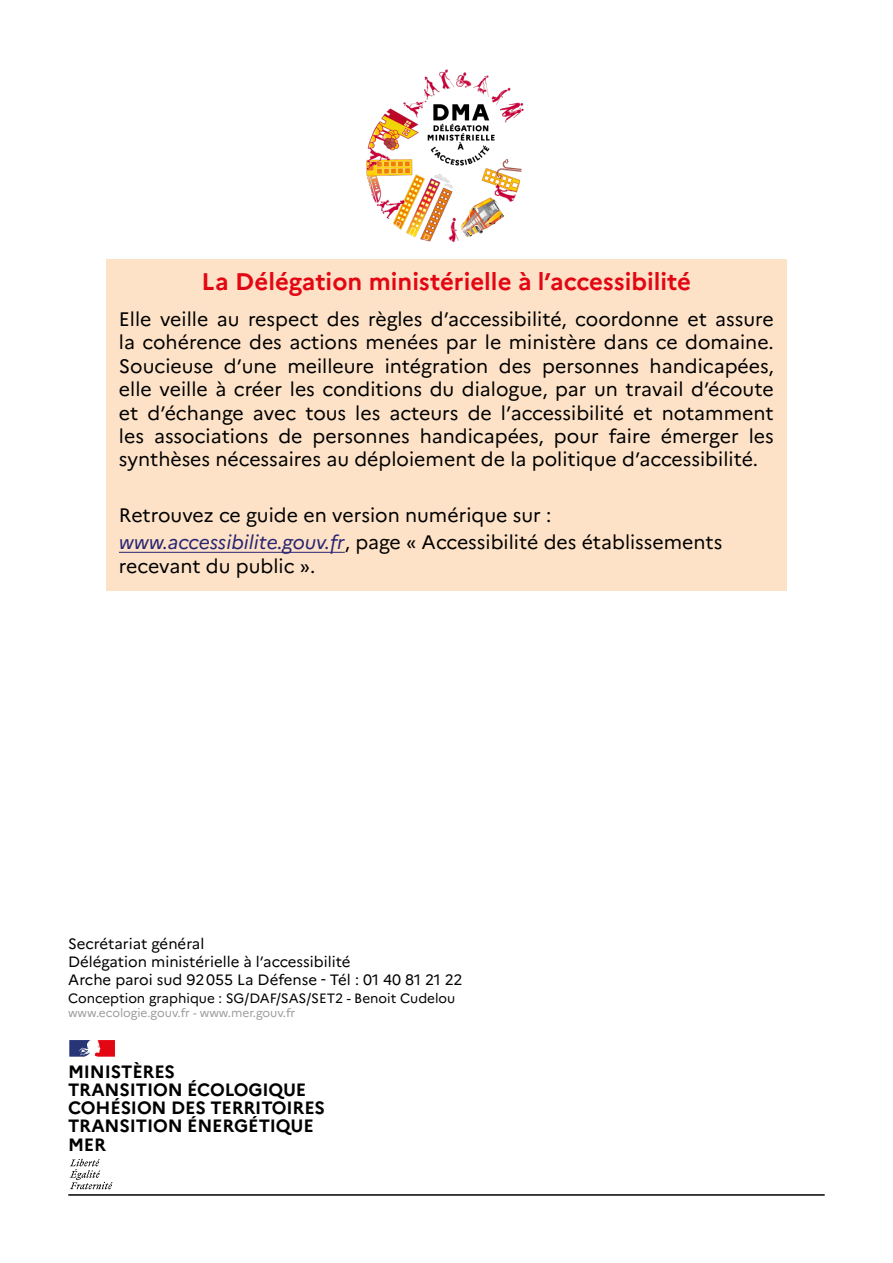
<style>
.page{position:relative;width:893px;height:1263px;background:#fff}
.page>*{position:absolute;margin:0;border:0;box-sizing:border-box;transform-origin:0 0}
.t1{font:700 24px "Marianne";color:#e30613}
.t2{font:19.5px/23.4px "Marianne";color:#000;text-align:justify}
.t3{font:700 17.85px/18.1px "Marianne";letter-spacing:-.01em;color:#000}
.t4{font:15px/18px "Marianne";color:#000}
.t5{font:13.5px "Marianne";color:#000}
.t6{font:12px "Marianne";color:#9d9d9c}
.s1{font-style:italic;color:#292574}
</style>
<div class="page">
<hr style="left:69px;top:1194px;width:755px;height:2px;background:#000">
<svg style="left:70px;top:1159px;width:43px;height:30px"></svg>
<svg style="left:69px;top:1040px;width:46px;height:17px"></svg>
<div style="left:106px;top:259px;width:681px;height:332px;background:#fde2c7"></div>
<hr style="left:119px;top:552px;width:226px;height:1px;background:#292574">
<img style="left:366px;top:69px;width:158px;height:173px">
<p class="t1" style="left:202px;top:267px;width:491px">La Délégation ministérielle à l’accessibilité</p>
<p class="t2" style="left:119px;top:307px;width:656px">Elle veille au respect des règles d’accessibilité, coordonne et assure la cohérence des actions menées par le ministère dans ce domaine.<br>Soucieuse d’une meilleure intégration des personnes handicapées, elle veille à créer les conditions du dialogue, par un travail d’écoute et d’échange avec tous les acteurs de l’accessibilité et notamment les associations de personnes handicapées, pour faire émerger les synthèses nécessaires au déploiement de la politique d’accessibilité.</p>
<p class="t2" style="left:119px;top:501px;width:605px;line-height:27.6px">Retrouvez ce guide en version numérique sur : <span class="s1">www.accessibilite.gouv.fr</span>, page « Accessibilité des établissements</p>
<p class="t2" style="left:119px;top:554px;width:198px">recevant du public ».</p>
<p class="t4" style="left:68px;top:934px;width:396px">Secrétariat général<br>Délégation ministérielle à l’accessibilité<br>Arche paroi sud 92055 La Défense - Tél : 01 40 81 21 22</p>
<p class="t5" style="left:68px;top:990px;width:389px">Conception graphique : SG/DAF/SAS/SET2 - Benoit Cudelou</p>
<p class="t6" style="left:68px;top:1006px;width:229px">www.ecologie.gouv.fr - www.mer.gouv.fr</p>
<p class="t3" style="left:68px;top:1062px;width:259px">MINISTÈRES<br>TRANSITION ÉCOLOGIQUE<br>COHÉSION DES TERRITOIRES<br>TRANSITION ÉNERGÉTIQUE<br>MER</p>
</div>
